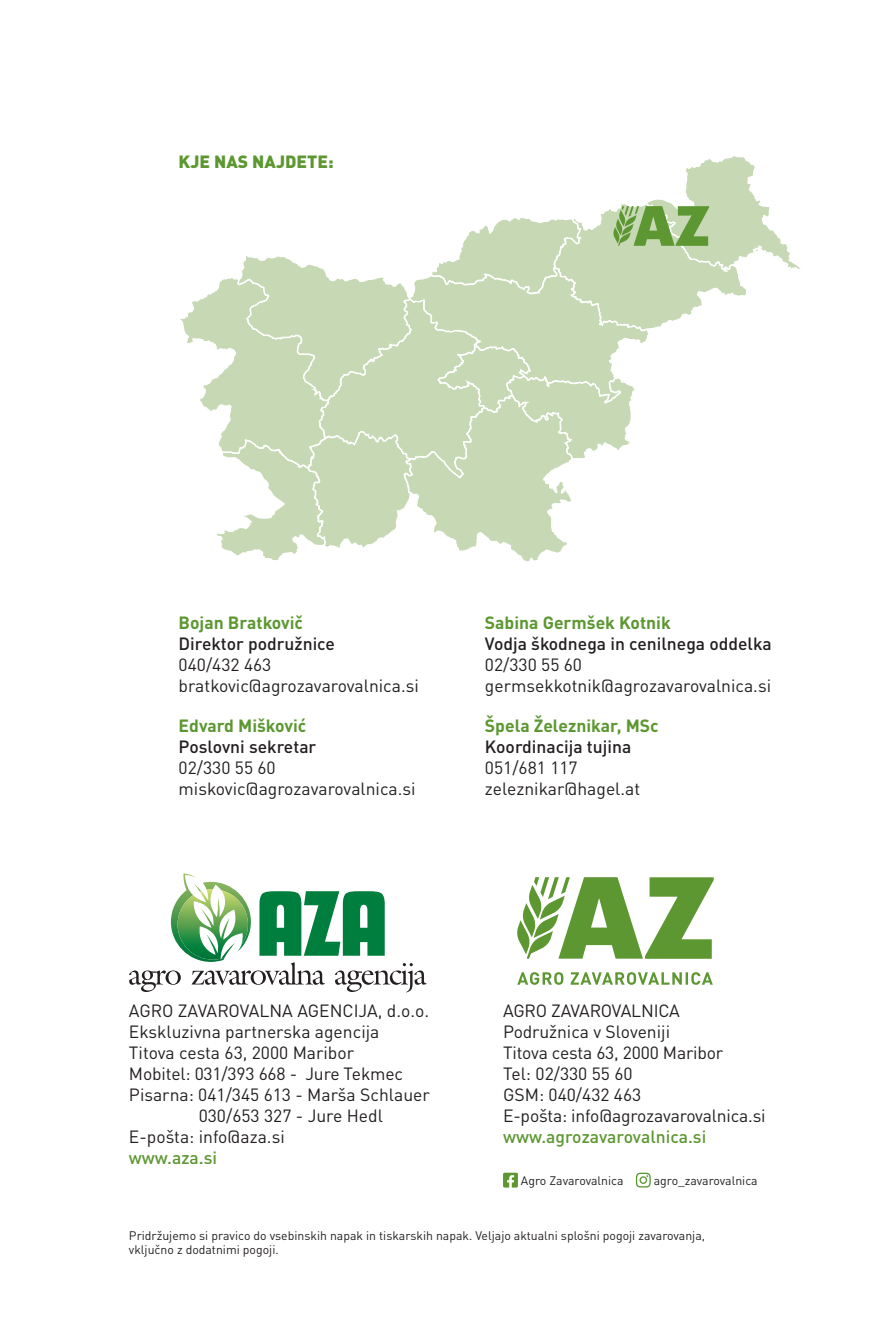
<style>
.page{position:relative;width:893px;height:1340px;background:#fff}
.page>*{position:absolute;margin:0;border:0;box-sizing:border-box;transform-origin:0 0}
.t1{font:17.5px/21px "DIN Pro";color:#231f20}
.t2{font:500 17.5px "DIN Pro";color:#231f20}
.t3{font:700 17.5px "DIN Pro";color:#5c9731}
.t4{font:500 17.5px "DIN Pro";color:#5c9731}
.t5{font:900 17.5px "DIN Pro";color:#5c9731}
.t6{font:12.25px/14px "DIN Pro";color:#231f20}
</style>
<div class="page">
<svg style="left:129px;top:873px;width:298px;height:119px"></svg>
<svg style="left:180px;top:156px;width:621px;height:406px"></svg>
<svg style="left:517px;top:877px;width:197px;height:107px"></svg>
<svg style="left:503px;top:1172px;width:15px;height:15px"></svg>
<svg style="left:636px;top:1172px;width:15px;height:15px"></svg>
<p class="t5" style="left:179px;top:147px;width:157px">KJE NAS NAJDETE:</p>
<p class="t3" style="left:179px;top:608px;width:126px">Bojan Bratkovič</p>
<p class="t2" style="left:179px;top:630px;width:158px">Direktor podružnice</p>
<p class="t1" style="left:179px;top:653px;width:242px">040/432 463 bratkovic@agrozavarovalnica.si</p>
<p class="t3" style="left:179px;top:712px;width:129px">Edvard Mišković</p>
<p class="t2" style="left:179px;top:733px;width:139px">Poslovni sekretar</p>
<p class="t1" style="left:179px;top:756px;width:238px">02/330 55 60 miskovic@agrozavarovalnica.si</p>
<p class="t3" style="left:485px;top:608px;width:187px">Sabina Germšek Kotnik</p>
<p class="t2" style="left:485px;top:630px;width:288px">Vodja škodnega in cenilnega oddelka</p>
<p class="t1" style="left:485px;top:653px;width:288px">02/330 55 60 germsekkotnik@agrozavarovalnica.si</p>
<p class="t3" style="left:485px;top:712px;width:175px">Špela Železnikar, MSc</p>
<p class="t2" style="left:485px;top:733px;width:148px">Koordinacija tujina</p>
<p class="t1" style="left:485px;top:756px;width:157px">051/681 117 zeleznikar@hagel.at</p>
<p class="t1" style="left:129px;top:999px;width:302px">AGRO ZAVAROVALNA AGENCIJA, d.o.o.</p>
<p class="t1" style="left:129px;top:1020px;width:252px">Ekskluzivna partnerska agencija</p>
<p class="t1" style="left:129px;top:1041px;width:227px">Titova cesta 63, 2000 Maribor</p>
<p class="t1" style="left:129px;top:1062px;width:276px">Mobitel: 031/393 668 - Jure Tekmec</p>
<p class="t1" style="left:129px;top:1083px;width:302px">Pisarna: 041/345 613 - Marša Schlauer</p>
<p class="t1" style="left:199px;top:1104px;width:186px">030/653 327 - Jure Hedl</p>
<p class="t1" style="left:129px;top:1125px;width:157px">E-pošta: info@aza.si</p>
<p class="t4" style="left:129px;top:1144px;width:90px">www.aza.si</p>
<p class="t1" style="left:503px;top:999px;width:264px">AGRO ZAVAROVALNICA<br>Podružnica v Sloveniji<br>Titova cesta 63, 2000 Maribor<br>Tel: 02/330 55 60<br>GSM: 040/432 463<br>E-pošta: info@agrozavarovalnica.si</p>
<p class="t4" style="left:503px;top:1123px;width:205px">www.agrozavarovalnica.si</p>
<p class="t6" style="left:521px;top:1172px;width:104px">Agro Zavarovalnica</p>
<p class="t6" style="left:654px;top:1172px;width:105px">agro_zavarovalnica</p>
<p class="t6" style="left:129px;top:1227px;width:578px">Pridržujemo si pravico do vsebinskih napak in tiskarskih napak. Veljajo aktualni splošni pogoji zavarovanja, vključno z dodatnimi pogoji.</p>
</div>
